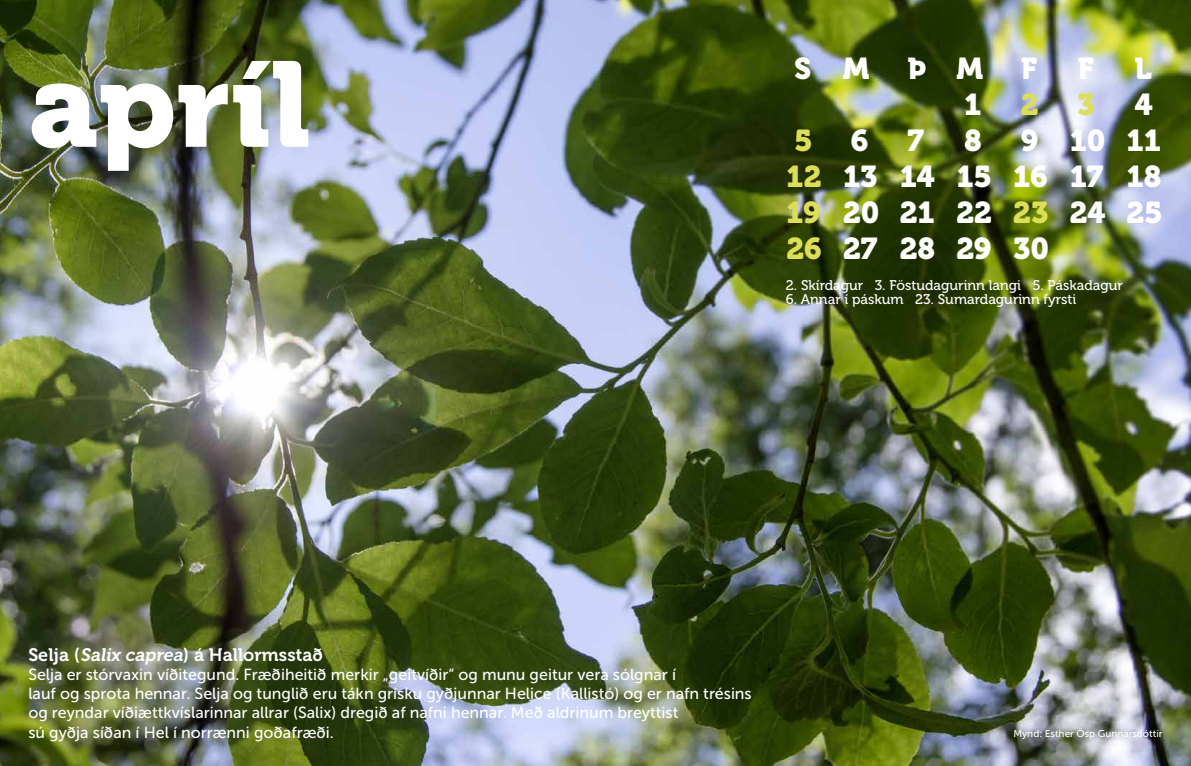
<style>
.page{position:relative;width:1191px;height:766px;background:#fff}
.page>*{position:absolute;margin:0;border:0;box-sizing:border-box;transform-origin:0 0}
.t1{font:120px "Museo 900";color:#fff}
.t2{font:30px/36px "Museo 900";letter-spacing:-.005em;color:#fff;text-align:justify}
.t3{font:30px "Museo 900";color:#dcde57}
.t4{font:18px "Museo 700";color:#fff}
.t5{font:16px/19.2px "Museo Sans 500";color:#fff}
.t6{font:14px "Museo 500";color:#fff}
.t7{font:10px "Museo Sans 500";color:#fff}
.s1{color:#dcde57}
.s2{font-style:italic}
</style>
<div class="page">
<img style="left:0;top:0;width:1191px;height:765px">
<h1 class="t1" style="left:28px;top:37px;width:284px">apríl</h1>
<h2 class="t2" style="left:794px;top:51px;width:77px">S M</h2>
<h2 class="t2" style="left:907px;top:51px;width:77px">Þ M</h2>
<h2 class="t2" style="left:1021px;top:51px;width:18px">F</h2>
<h2 class="t2" style="left:1077px;top:51px;width:18px">F</h2>
<h2 class="t2" style="left:1134px;top:51px;width:19px">L</h2>
<h2 class="t2" style="left:964px;top:87px;width:19px">1</h2>
<h2 class="t3" style="left:1021px;top:88px;width:19px">2</h2>
<h2 class="t3" style="left:1077px;top:88px;width:19px">3</h2>
<h2 class="t2" style="left:1134px;top:87px;width:20px">4</h2>
<h2 class="t3" style="left:794px;top:124px;width:20px">5</h2>
<h2 class="t2" style="left:850px;top:123px;width:19px">6</h2>
<h2 class="t2" style="left:907px;top:123px;width:18px">7</h2>
<h2 class="t2" style="left:964px;top:123px;width:19px">8</h2>
<h2 class="t2" style="left:786px;top:123px;width:378px;text-indent:235px">9 10 11<br><span class="s1">12</span> 13 14 15 16 17 18<br><span class="s1">19</span> 20 21 22 <span class="s1">23</span> 24 25<br><span class="s1">26</span> 27 28 29 30</h2>
<p class="t6" style="left:786px;top:277px;width:339px">2. Skírdagur 3. Föstudagurinn langi 5. Páskadagur</p>
<p class="t6" style="left:786px;top:291px;width:292px">6. Annar í páskum 23. Sumardagurinn fyrsti</p>
<p class="t4" style="left:28px;top:644px;width:296px">Selja (<span class="s2">Salix caprea</span>) á Hallormsstað</p>
<p class="t5" style="left:28px;top:664px;width:725px">Selja er stórvaxin víðitegund. Fræðiheitið merkir „geitvíðir“ og munu geitur vera sólgnar í<br>lauf og sprota hennar. Selja og tunglið eru tákn grísku gyðjunnar Helice (Kallistó) og er nafn trésins og reyndar víðiættkvíslarinnar allrar (Salix) dregið af nafni hennar. Með aldrinum breyttist<br>sú gyðja síðan í Hel í norrænni goðafræði.</p>
<p class="t7" style="left:1013px;top:727px;width:151px">Mynd: Esther Ösp Gunnarsdóttir</p>
</div>
